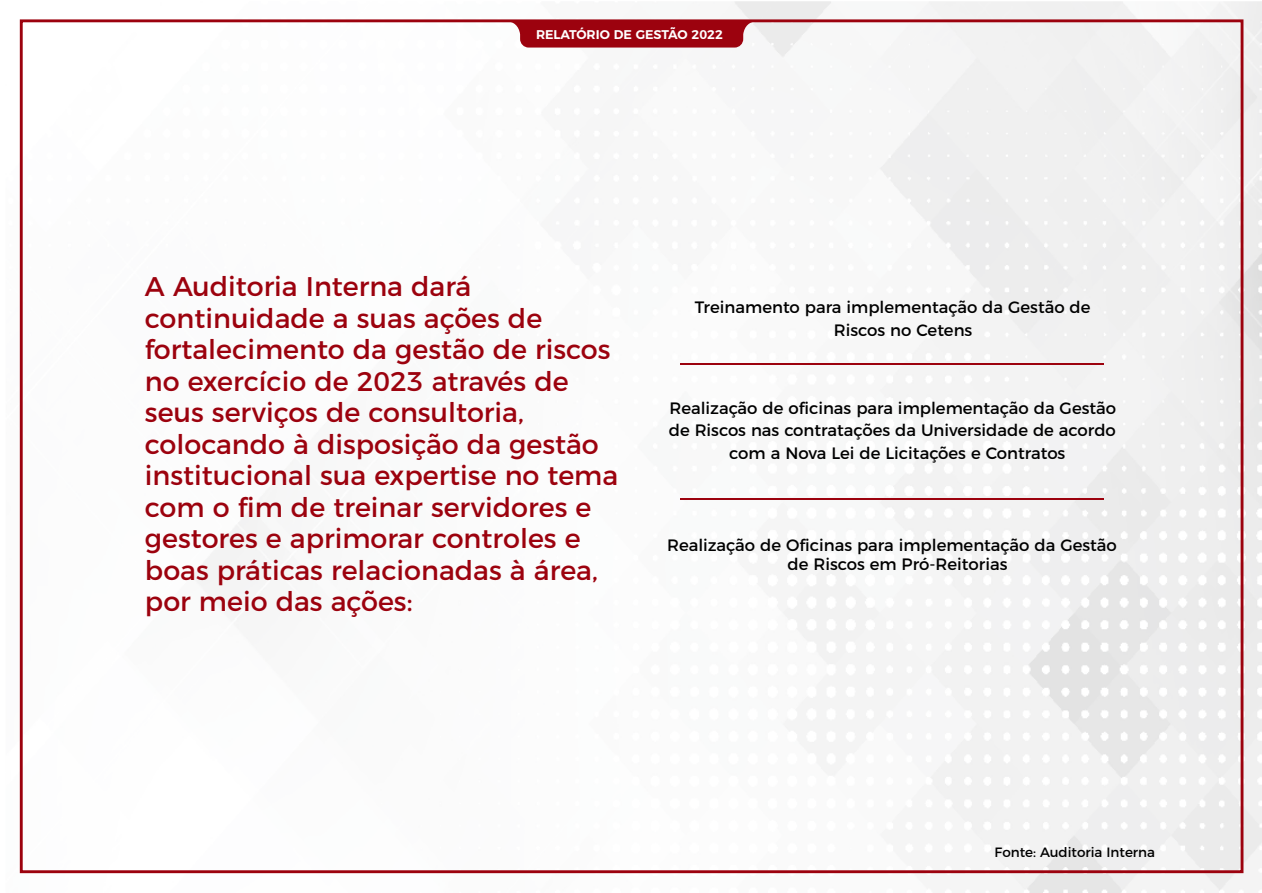
<style>
.page{position:relative;width:1262px;height:893px;background:#fff}
.page>*{position:absolute;margin:0;border:0;box-sizing:border-box;transform-origin:0 0}
.t1{font:27px/31.5px "Montserrat";color:#9c020e}
.t2{font:16.5px/22.5px "Montserrat";color:#000}
.t3{font:13.5px "Montserrat";color:#000}
.t4{font:600 12.6px "Montserrat";color:#fff}
</style>
<div class="page">
<img style="left:19px;top:1px;width:1242px;height:892px">
<svg style="left:506px;top:21px;width:251px;height:27px;background:#a61e29"></svg>
<hr style="left:681px;top:498px;width:423px;height:2px;background:#9c020e">
<hr style="left:681px;top:363px;width:423px;height:1px;background:#9c020e">
<p class="t4" style="left:536px;top:27px;width:188px">RELATÓRIO DE GESTÃO 2022</p>
<p class="t1" style="left:145px;top:271px;width:475px">A Auditoria Interna dará continuidade a suas ações de fortalecimento da gestão de riscos no exercício de 2023 através de seus serviços de consultoria, colocando à disposição da gestão institucional sua expertise no tema com o fim de treinar servidores e gestores e aprimorar controles e boas práticas relacionadas à área, por meio das ações:</p>
<p class="t2" style="left:834px;top:296px;width:258px;text-indent:-139px">Treinamento para implementação da Gestão de<br>Riscos no Cetens</p>
<p class="t2" style="left:669px;top:396px;width:449px;text-align:center">Realização de oficinas para implementação da Gestão de Riscos nas contratações da Universidade de acordo com a Nova Lei de Licitações e Contratos</p>
<p class="t2" style="left:787px;top:535px;width:331px;line-height:19.2px;text-indent:-120px">Realização de Oficinas para implementação da Gestão de Riscos em Pró-Reitorias</p>
<p class="t3" style="left:994px;top:843px;width:162px">Fonte: Auditoria Interna</p>
</div>
